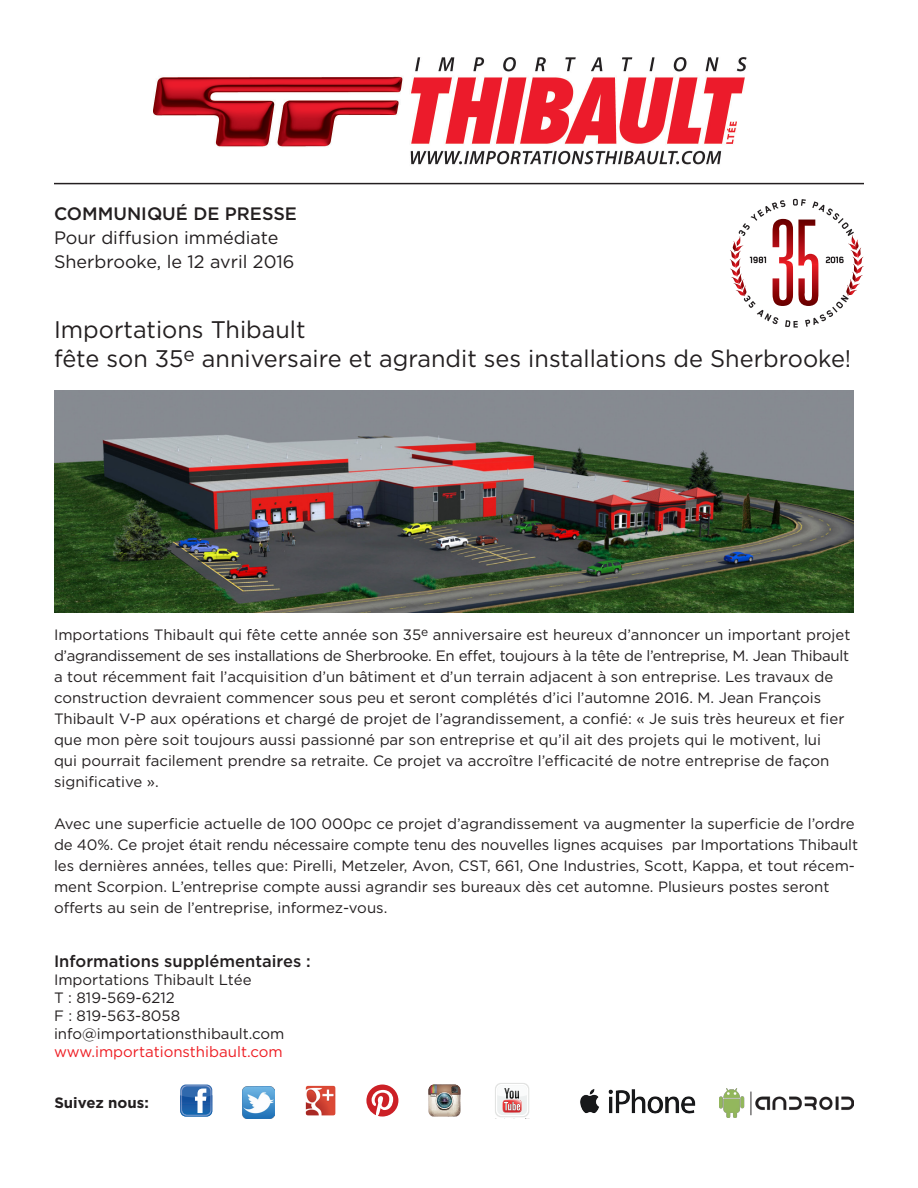
<style>
.page{position:relative;width:918px;height:1188px;background:#fff}
.page>*{position:absolute;margin:0;border:0;box-sizing:border-box;transform-origin:0 0}
.t1{font:24px/28.8px "Gotham";color:#231f20}
.t2{font:18px "Gotham";color:#231f20}
.t3{font:500 18px "Gotham";color:#231f20}
.t4{font:500 16.5px "Gotham";color:#231f20}
.t5{font:15px/21px "Gotham";color:#231f20}
.t6{font:15px "Gotham";color:#ee1d23}
.t7{font:700 15px "Gotham";color:#231f20}
</style>
<div class="page">
<svg style="left:730px;top:199px;width:134px;height:129px"></svg>
<hr style="left:54px;top:183px;width:810px;height:1px;background:#231f20">
<img style="left:54px;top:391px;width:799px;height:222px">
<div style="left:495px;top:1083px;width:34px;height:34px;background:#e2e3e2;border-radius:6px"></div>
<div style="left:496px;top:1084px;width:32px;height:32px;background:#fff;border-radius:6px"></div>
<div style="left:497px;top:1085px;width:30px;height:30px;background:#edf0f0;border-radius:5px"></div>
<svg style="left:497px;top:1085px;width:30px;height:28px"></svg>
<img style="left:580px;top:1089px;width:116px;height:25px">
<img style="left:720px;top:1088px;width:133px;height:30px">
<img style="left:305px;top:1085px;width:31px;height:31px">
<img style="left:242px;top:1086px;width:32px;height:32px">
<svg style="left:180px;top:1085px;width:32px;height:32px"></svg>
<svg style="left:366px;top:1085px;width:32px;height:32px"></svg>
<svg style="left:428px;top:1085px;width:33px;height:26px"></svg>
<img style="left:153px;top:57px;width:594px;height:108px">
<p class="t3" style="left:54px;top:201px;width:244px">COMMUNIQUÉ DE PRESSE</p>
<p class="t2" style="left:54px;top:226px;width:226px">Pour diffusion immédiate</p>
<p class="t2" style="left:54px;top:250px;width:242px">Sherbrooke, le 12 avril 2016</p>
<p class="t1" style="left:54px;top:315px;width:799px">Importations Thibault<br>fête son 35<sup>e</sup> anniversaire et agrandit ses installations de Sherbrooke!</p>
<p class="t5" style="left:54px;top:624px;width:798px">Importations Thibault qui fête cette année son 35<sup>e</sup> anniversaire est heureux d’annoncer un important projet d’agrandissement de ses installations de Sherbrooke. En effet, toujours à la tête de l’entreprise, M. Jean Thibault a tout récemment fait l’acquisition d’un bâtiment et d’un terrain adjacent à son entreprise. Les travaux de construction devraient commencer sous peu et seront complétés d’ici l’automne 2016. M. Jean François Thibault V-P aux opérations et chargé de projet de l’agrandissement, a confié: « Je suis très heureux et fier que mon père soit toujours aussi passionné par son entreprise et qu’il ait des projets qui le motivent, lui<br>qui pourrait facilement prendre sa retraite. Ce projet va accroître l’efficacité de notre entreprise de façon significative ».</p>
<p class="t5" style="left:54px;top:813px;width:806px">Avec une superficie actuelle de 100 000pc ce projet d’agrandissement va augmenter la superficie de l’ordre de 40%. Ce projet était rendu nécessaire compte tenu des nouvelles lignes acquises par Importations Thibault les dernières années, telles que: Pirelli, Metzeler, Avon, CST, 661, One Industries, Scott, Kappa, et tout récem&shy;ment Scorpion. L’entreprise compte aussi agrandir ses bureaux dès cet automne. Plusieurs postes seront offerts au sein de l’entreprise, informez-vous.</p>
<p class="t4" style="left:54px;top:950px;width:258px">Informations supplémentaires :</p>
<p class="t5" style="left:54px;top:969px;width:199px">Importations Thibault Ltée</p>
<p class="t5" style="left:54px;top:987px;width:122px">T : 819-569-6212</p>
<p class="t5" style="left:54px;top:1005px;width:128px">F : 819-563-8058</p>
<p class="t5" style="left:54px;top:1023px;width:232px">info@importationsthibault.com</p>
<p class="t6" style="left:54px;top:1042px;width:230px">www.importationsthibault.com</p>
<p class="t7" style="left:54px;top:1093px;width:96px">Suivez nous:</p>
</div>
